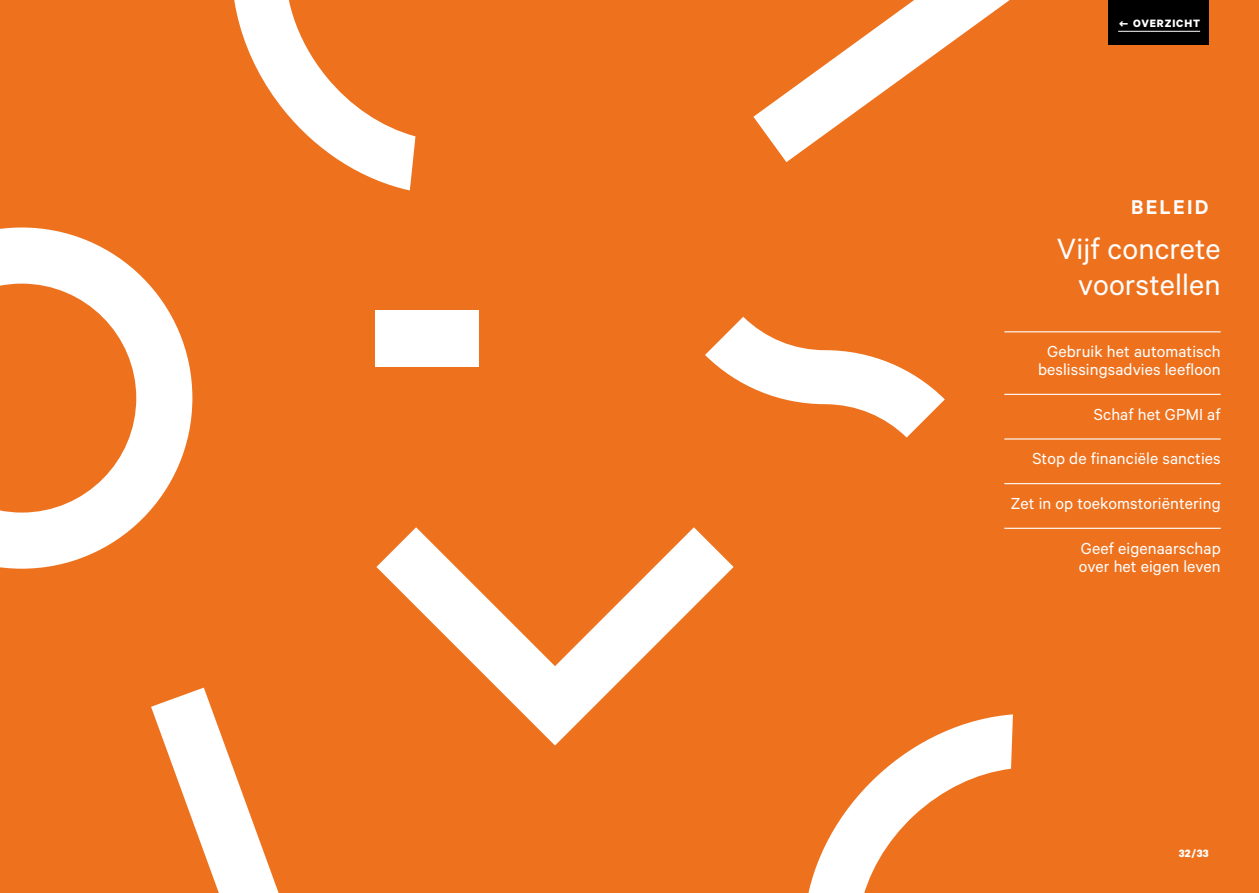
<style>
.page{position:relative;width:1259px;height:893px;background:#ee721e}
.page>*{position:absolute;margin:0;border:0;box-sizing:border-box;transform-origin:0 0}
.t1{font:33px/35.7px "Calibre";letter-spacing:.005em;color:#fff;text-align:right}
.t2{font:600 22.5px "Calibre";letter-spacing:.1em;color:#fff}
.t3{font:18px/17.9px "Calibre";letter-spacing:.005em;color:#fff;text-align:center}
.t4{font:700 12px "Calibre";letter-spacing:.075em;color:#fff}
.s1{font-family:"IBM Plex Sans"}
</style>
<div class="page">
<hr style="left:1004px;top:331px;width:216px;height:1px;background:#fff">
<hr style="left:1004px;top:394px;width:216px;height:1px;background:#fff">
<hr style="left:1004px;top:438px;width:216px;height:2px;background:#fff">
<hr style="left:1004px;top:483px;width:216px;height:1px;background:#fff">
<hr style="left:1004px;top:528px;width:216px;height:1px;background:#fff">
<div style="left:1108px;top:0;width:100px;height:45px;background:#000"></div>
<svg style="left:376px;top:527px;width:357px;height:218px"></svg>
<svg style="left:151px;top:688px;width:128px;height:205px"></svg>
<div style="left:374px;top:310px;width:104px;height:56px;background:#fff"></div>
<svg style="left:234px;top:0;width:181px;height:190px"></svg>
<svg style="left:0;top:227px;width:192px;height:342px"></svg>
<svg style="left:753px;top:0;width:256px;height:162px"></svg>
<svg style="left:705px;top:317px;width:240px;height:121px"></svg>
<svg style="left:808px;top:714px;width:205px;height:179px"></svg>
<svg style="left:1118px;top:31px;width:12px;height:1px"></svg>
<hr style="left:1130px;top:31px;width:70px;height:1px;background:#fff">
<p class="t4" style="left:1118px;top:16px;width:83px"><span class="s1">←</span> OVERZICHT</p>
<p class="t2" style="left:1131px;top:194px;width:79px">BELEID</p>
<h1 class="t1" style="left:1056px;top:230px;width:165px">Vijf concrete voorstellen</h1>
<p class="t3" style="left:1038px;top:342px;width:184px">Gebruik het automatisch beslissingsadvies leefloon</p>
<p class="t3" style="left:1094px;top:405px;width:128px">Schaf het GPMI af</p>
<p class="t3" style="left:1032px;top:449px;width:190px">Stop de financiële sancties</p>
<p class="t3" style="left:1011px;top:494px;width:211px">Zet in op toekomstoriëntering</p>
<p class="t3" style="left:1078px;top:538px;width:143px;text-align:left">Geef eigenaarschap over het eigen leven</p>
<p class="t4" style="left:1179px;top:846px;width:31px">32/33</p>
</div>
